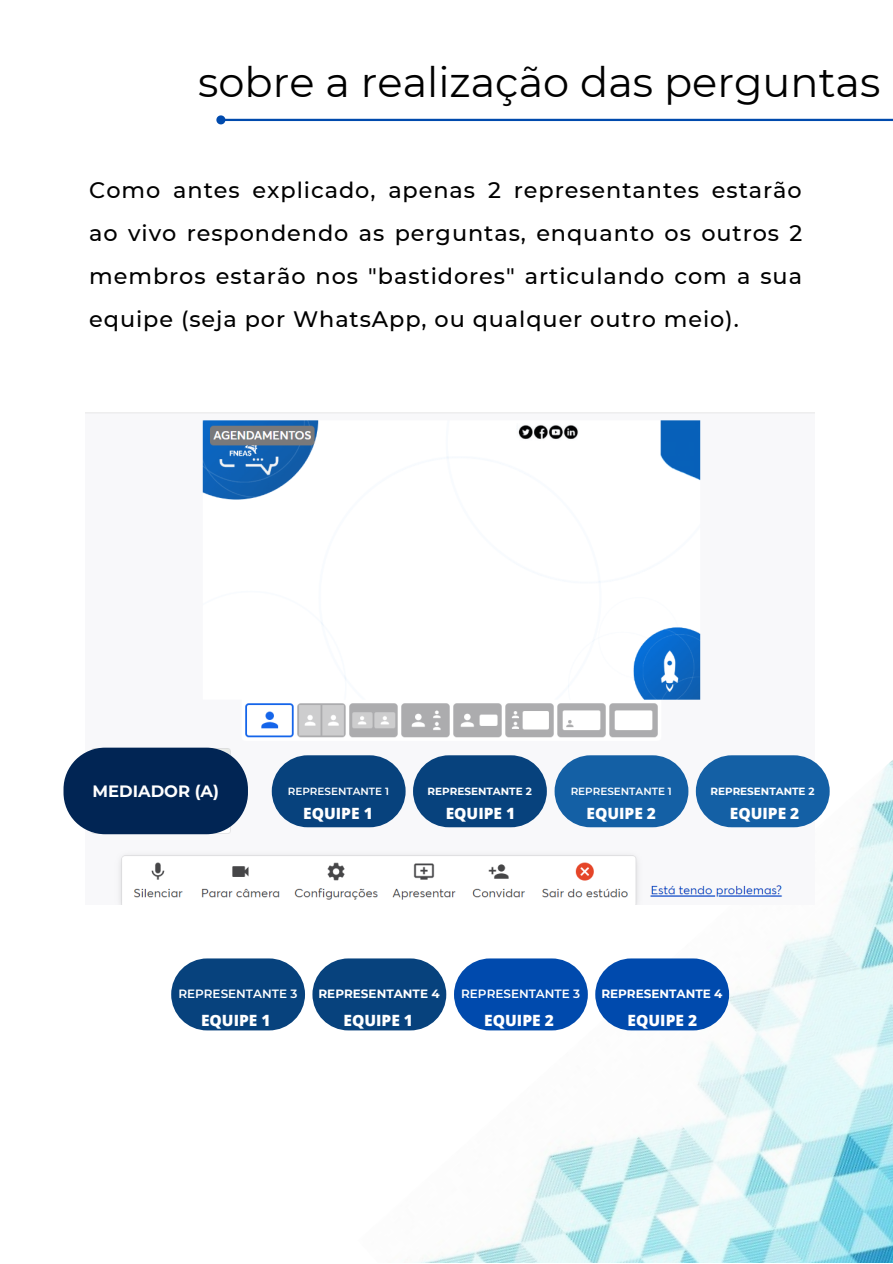
<style>
.page{position:relative;width:893px;height:1264px;background:#fff}
.page>*{position:absolute;margin:0;border:0;box-sizing:border-box;transform-origin:0 0}
.t1{font:41.55px "Montserrat";color:#000}
.t2{font:500 22.35px/43px "Montserrat";letter-spacing:.04em;color:#000;text-align:justify}
.t3{font:700 16.35px "Montserrat";color:#fff}
.t4{font:800 15.45px "Open Sans";color:#fff}
.t5{font:600 12px "Montserrat";color:#fff}
.t6{font:700 12px "Montserrat";color:#fff}
.t7{font:600 10.35px "Montserrat";color:#fff}
.t8{font:700 10.35px "Montserrat";color:#fff}
</style>
<div class="page">
<img style="left:358px;top:761px;width:534px;height:501px">
<hr style="left:225px;top:119px;width:667px;height:2px;background:#004aad">
<svg style="left:216px;top:115px;width:11px;height:10px"></svg>
<img style="left:86px;top:412px;width:728px;height:492px">
<svg style="left:63px;top:747px;width:185px;height:87px"></svg>
<div style="left:554px;top:755px;width:134px;height:72px;background:#1460a5;border-radius:36px"></div>
<div style="left:695px;top:755px;width:134px;height:72px;background:#1460a5;border-radius:36px"></div>
<div style="left:272px;top:755px;width:133px;height:72px;background:#07427d;border-radius:36px"></div>
<div style="left:413px;top:755px;width:134px;height:72px;background:#07427d;border-radius:36px"></div>
<div style="left:454px;top:958px;width:133px;height:72px;background:#004aad;border-radius:36px"></div>
<div style="left:595px;top:958px;width:134px;height:72px;background:#004aad;border-radius:36px"></div>
<div style="left:171px;top:958px;width:134px;height:72px;background:#07427d;border-radius:36px"></div>
<div style="left:312px;top:958px;width:134px;height:72px;background:#07427d;border-radius:36px"></div>
<h1 class="t1" style="left:198px;top:57px;width:683px">sobre a realização das perguntas</h1>
<p class="t2" style="left:89px;top:168px;width:714px">Como antes explicado, apenas 2 representantes estarão ao vivo respondendo as perguntas, enquanto os outros 2 membros estarão nos "bastidores" articulando com a sua equipe (seja por WhatsApp, ou qualquer outro meio).</p>
<p class="t3" style="left:93px;top:781px;width:128px">MEDIADOR (A)</p>
<p class="t7" style="left:288px;top:784px;width:103px">REPRESENTANTE 1</p>
<p class="t8" style="left:427px;top:784px;width:106px">REPRESENTANTE 2</p>
<p class="t7" style="left:570px;top:784px;width:103px">REPRESENTANTE 1</p>
<p class="t8" style="left:710px;top:784px;width:106px">REPRESENTANTE 2</p>
<p class="t4" style="left:303px;top:802px;width:71px">EQUIPE 1</p>
<p class="t4" style="left:445px;top:802px;width:71px">EQUIPE 1</p>
<p class="t4" style="left:586px;top:802px;width:71px">EQUIPE 2</p>
<p class="t4" style="left:729px;top:802px;width:71px">EQUIPE 2</p>
<p class="t5" style="left:178px;top:986px;width:120px">REPRESENTANTE 3</p>
<p class="t6" style="left:318px;top:986px;width:123px">REPRESENTANTE 4</p>
<p class="t5" style="left:461px;top:986px;width:120px">REPRESENTANTE 3</p>
<p class="t6" style="left:601px;top:986px;width:123px">REPRESENTANTE 4</p>
<p class="t4" style="left:201px;top:1009px;width:71px">EQUIPE 1</p>
<p class="t4" style="left:343px;top:1009px;width:71px">EQUIPE 1</p>
<p class="t4" style="left:484px;top:1009px;width:71px">EQUIPE 2</p>
<p class="t4" style="left:627px;top:1009px;width:71px">EQUIPE 2</p>
</div>
